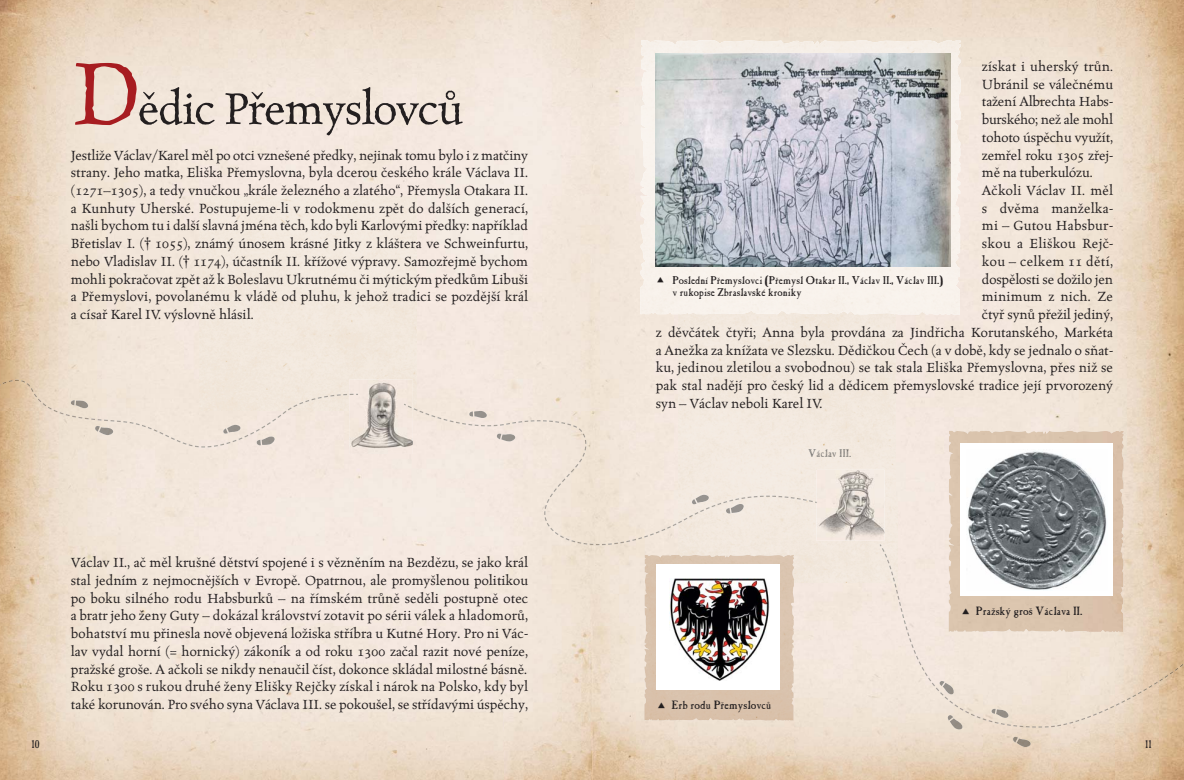
<style>
.page{position:relative;width:1184px;height:780px;background:#fff}
.page>*{position:absolute;margin:0;border:0;box-sizing:border-box;transform-origin:0 0}
.t1{font:50px "Celestia Antiqua Std";letter-spacing:-.025em;color:#231f20}
.t2{font:15px/17.8px "Celestia Antiqua Std";color:#231f20;text-align:justify}
.t3{font:15px "Celestia Antiqua Std";letter-spacing:.02em;color:#231f20}
.t4{font:15px "Celestia Antiqua Std";letter-spacing:-.02em;color:#231f20}
.t5{font:12px "Casablanca Antique Normal";color:#231f20}
.t6{font:11.25px/12.5px "Casablanca Antique Normal";color:#231f20}
.t7{font:11.25px "Casablanca Antique Normal";color:#7b7976}
.s1{font-size:100px;color:#a71c20}
.s2{font-size:16.88px}
.s3{color:#7b7773}
.s4{color:#7b7774}
</style>
<div class="page">
<img style="left:0;top:0;width:635px;height:780px">
<img style="left:635px;top:0;width:523px;height:68px">
<img style="left:1158px;top:0;width:25px;height:780px">
<img style="left:635px;top:68px;width:44px;height:712px">
<img style="left:950px;top:68px;width:208px;height:214px">
<img style="left:896px;top:282px;width:262px;height:172px">
<img style="left:896px;top:454px;width:87px;height:326px">
<img style="left:1114px;top:454px;width:44px;height:326px">
<img style="left:766px;top:583px;width:131px;height:197px">
<img style="left:983px;top:632px;width:131px;height:148px">
<img style="left:679px;top:720px;width:87px;height:60px">
<div style="left:640px;top:198px;width:319px;height:116px;background:#f8f2ec"></div>
<img style="left:655px;top:53px;width:295px;height:213px">
<img style="left:948px;top:547px;width:175px;height:85px">
<div style="left:960px;top:443px;width:152px;height:152px;background:#fff"></div>
<img style="left:968px;top:451px;width:139px;height:139px">
<div style="left:644px;top:648px;width:149px;height:72px;background:#d9c1ab"></div>
<div style="left:656px;top:564px;width:124px;height:125px;background:#fff"></div>
<img style="left:670px;top:578px;width:99px;height:102px">
<img style="left:413px;top:408px;width:91px;height:18px">
<img style="left:512px;top:420px;width:59px;height:3px">
<img style="left:544px;top:520px;width:138px;height:25px">
<img style="left:506px;top:423px;width:310px;height:97px">
<img style="left:288px;top:394px;width:59px;height:16px">
<img style="left:34px;top:393px;width:87px;height:29px">
<img style="left:0;top:379px;width:30px;height:8px">
<div style="left:123px;top:411px;width:163px;height:36px;background:#f3e6db"></div>
<svg style="left:31px;top:388px;width:3px;height:4px"></svg>
<img style="left:884px;top:553px;width:158px;height:174px">
<img style="left:1051px;top:660px;width:132px;height:67px">
<img style="left:816px;top:469px;width:68px;height:71px">
<img style="left:808px;top:449px;width:43px;height:8px">
<img style="left:349px;top:379px;width:64px;height:75px">
<svg style="left:404px;top:403px;width:8px;height:5px"></svg>
<img style="left:99px;top:427px;width:16px;height:8px">
<svg style="left:94px;top:426px;width:6px;height:5px"></svg>
<img style="left:76px;top:400px;width:14px;height:8px">
<svg style="left:71px;top:400px;width:4px;height:5px"></svg>
<img style="left:262px;top:436px;width:14px;height:9px">
<svg style="left:257px;top:440px;width:4px;height:5px"></svg>
<img style="left:227px;top:425px;width:15px;height:7px">
<svg style="left:222px;top:428px;width:6px;height:5px"></svg>
<img style="left:501px;top:434px;width:16px;height:7px">
<svg style="left:496px;top:433px;width:5px;height:6px"></svg>
<img style="left:474px;top:411px;width:14px;height:7px">
<svg style="left:469px;top:411px;width:4px;height:5px"></svg>
<img style="left:731px;top:504px;width:14px;height:9px">
<svg style="left:726px;top:508px;width:4px;height:5px"></svg>
<img style="left:695px;top:495px;width:15px;height:8px">
<svg style="left:691px;top:499px;width:5px;height:5px"></svg>
<svg style="left:946px;top:715px;width:16px;height:14px"></svg>
<svg style="left:938px;top:681px;width:16px;height:13px"></svg>
<img style="left:1016px;top:738px;width:15px;height:9px">
<svg style="left:1011px;top:736px;width:7px;height:6px"></svg>
<img style="left:996px;top:709px;width:14px;height:8px">
<svg style="left:991px;top:708px;width:4px;height:5px"></svg>
<svg style="left:657px;top:277px;width:6px;height:5px"></svg>
<svg style="left:962px;top:608px;width:7px;height:5px"></svg>
<svg style="left:658px;top:701px;width:6px;height:6px"></svg>
<h1 class="t1" style="left:71px;top:82px;width:394px"><span class="s1">D</span>ědic Přemyslovců</h1>
<p class="t2" style="left:71px;top:146px;width:459px">Jestliže Václav/Karel měl po otci vznešené předky, nejinak tomu bylo i z matčiny strany. Jeho matka, Eliška Přemyslovna, byla dcerou českého krále Václava II. (1271–1305), a tedy vnučkou „krále železného a zlatého“, Přemysla Otakara II. a Kunhuty Uherské. Postupujeme-li v rodokmenu zpět do dalších generací, našli bychom tu i další slavná jména těch, kdo byli Karlovými předky: například Bře tislav I. († 1055), známý únosem krásné Jitky z kláštera ve Schweinfurtu, nebo Vladislav II. († 1174), účastník II. křížové výpravy. Samozřejmě bychom mohli pokračovat zpět až k Boleslavu Ukrutnému či mýtickým předkům Libuši a Přemyslovi, povolanému k vládě od pluhu, k jehož tradici se pozdější král a císař Karel IV. výslovně hlásil.</p>
<p class="t2" style="left:71px;top:554px;width:459px">Václav II., ač měl krušné dětství spojené i s vězněním na Bezdězu, se jako král stal jedním z nejmocnějších v Evropě. Opatrnou, ale promyšlenou politikou po boku silného rodu Habsburků – na římském trůně seděli postupně otec a bratr jeho ženy Guty – dokázal království zotavit po sérii válek a hladomorů, bohatství mu přinesla nově objevená ložiska stříbra u Kutné Hory. Pro ni Vác&shy;lav vydal horní (= hornický) zákoník a od roku 1300 začal razit nové peníze, pražské groše. A ačkoli se nikdy nenaučil číst, dokonce skládal milostné básně.<br>Roku 1300 s rukou druhé ženy Elišky Rejčky získal i nárok na Polsko, kdy byl také koru no ván. Pro svého syna Václava III. se pokoušel, se střídavými úspěchy,</p>
<p class="t2" style="left:981px;top:57px;width:133px">získat i uherský trůn.</p>
<p class="t2" style="left:981px;top:75px;width:133px">Ubránil se válečné mu</p>
<p class="t2" style="left:981px;top:93px;width:133px">ta žení Albrech ta Habs -</p>
<p class="t4" style="left:981px;top:112px;width:133px">bur ské ho; než ale mohl</p>
<p class="t2" style="left:981px;top:128px;width:133px">tohoto úspěchu vy užít,</p>
<p class="t2" style="left:981px;top:146px;width:133px">zemřel roku 1305 zřej-</p>
<p class="t2" style="left:981px;top:164px;width:112px">mě na tuberkulózu.</p>
<p class="t2" style="left:981px;top:182px;width:133px">Ačkoli Václav II. měl</p>
<p class="t2" style="left:981px;top:199px;width:133px">s dvěma man želka-</p>
<p class="t3" style="left:981px;top:218px;width:133px">mi – Gutou Habsbur-</p>
<p class="t3" style="left:981px;top:236px;width:133px">skou a Eliš kou Rejč-</p>
<p class="t3" style="left:981px;top:253px;width:133px">kou – celkem 11 dětí,</p>
<p class="t2" style="left:981px;top:270px;width:133px">do spělosti se dožilo jen</p>
<p class="t2" style="left:981px;top:288px;width:133px">mi nimum z nich. Ze</p>
<p class="t2" style="left:981px;top:306px;width:133px">čtyř synů přežil jediný,</p>
<p class="t2" style="left:656px;top:323px;width:459px">z děv čátek čtyři; Anna byla provdána za Jindřicha Korutanského, Markéta</p>
<p class="t2" style="left:656px;top:341px;width:459px">a Anežka za knížata ve Slezsku. Dědičkou Čech (a v době, kdy se jednalo o sňat-</p>
<p class="t2" style="left:656px;top:359px;width:458px">ku, je dinou zletilou a svobodnou) se tak stala Eliška Přemyslovna, přes niž se</p>
<p class="t2" style="left:656px;top:376px;width:459px">pak stal nadějí pro český lid a dědicem přemyslovské tradice její prvorozený</p>
<p class="t2" style="left:656px;top:394px;width:168px">syn – Václav neboli Karel IV.</p>
<p class="t6" style="left:672px;top:275px;width:272px">Poslední Přemyslovci (Přemysl Otakar II.<span class="s2">,</span> Václav II.<span class="s2">,</span> Václav III.) v rukopise Zbraslavské kroniky</p>
<p class="t7" style="left:808px;top:449px;width:45px">Vá<span class="s3">cl</span>av I<span class="s3">II</span><span class="s4">.</span></p>
<p class="t5" style="left:671px;top:700px;width:101px">Erb rodu Přemyslovců</p>
<p class="t5" style="left:976px;top:606px;width:108px">Pražský groš Václava II.</p>
<p class="t6" style="left:31px;top:739px;width:10px">10</p>
<p class="t6" style="left:1145px;top:739px;width:8px">11</p>
</div>
